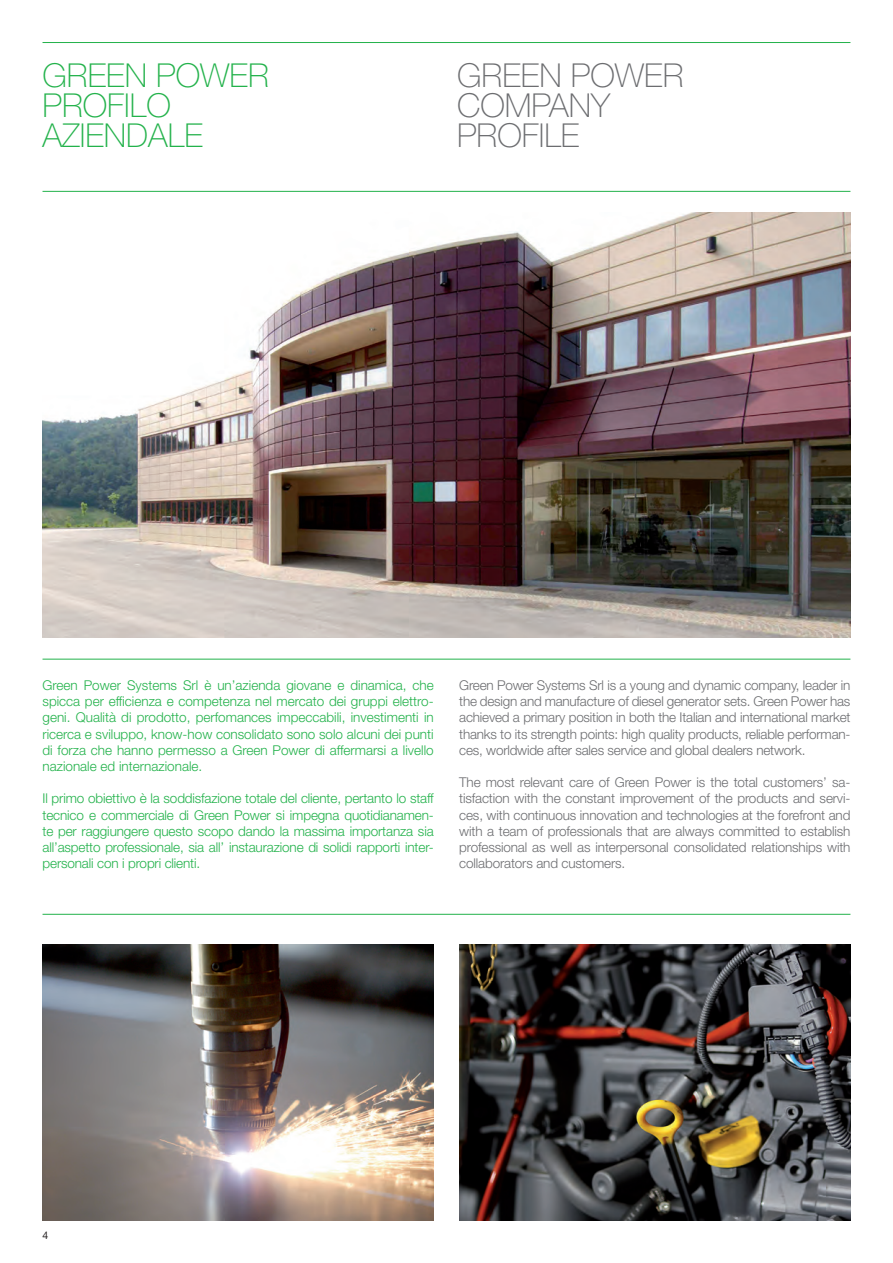
<style>
.page{position:relative;width:893px;height:1263px;background:#fff}
.page>*{position:absolute;margin:0;border:0;box-sizing:border-box;transform-origin:0 0}
.t1{font:100 33px/30px "Helvetica Neue LT Std";color:#23b24b}
.t2{font:100 33px/30px "Helvetica Neue LT Std";color:#6c6d70}
.t3{font:300 13.5px/16.2px "Helvetica Neue LT Std";letter-spacing:-.015em;color:#6c6d70;text-align:justify}
.t4{font:300 13.5px/16.2px "Helvetica Neue LT Std";letter-spacing:-.01em;color:#23b24b;text-align:justify}
.t5{font:10.5px "Helvetica Neue LT Std";color:#231f20}
</style>
<div class="page">
<img style="left:43px;top:944px;width:391px;height:276px">
<img style="left:43px;top:213px;width:807px;height:425px">
<img style="left:459px;top:944px;width:391px;height:276px">
<hr style="left:43px;top:42px;width:807px;height:1px;background:#23b24b">
<hr style="left:43px;top:191px;width:807px;height:1px;background:#23b24b">
<hr style="left:43px;top:659px;width:807px;height:1px;background:#23b24b">
<hr style="left:43px;top:914px;width:807px;height:1px;background:#23b24b">
<p class="t1" style="left:43px;top:61px;width:228px">GREEN POWER</p>
<p class="t1" style="left:43px;top:91px;width:162px">PROFILO<br>AZIENDALE</p>
<p class="t2" style="left:457px;top:61px;width:228px">GREEN POWER<br>COMPANY<br>PROFILE</p>
<p class="t4" style="left:43px;top:677px;width:393px">Green Power Systems Srl è un’azienda giovane e dinamica, che spicca per efficienza e competenza nel mercato dei gruppi elettro&shy;geni. Qualità di prodotto, perfomances impeccabili, investimenti in ricerca e sviluppo, know-how consolidato sono solo alcuni dei punti di forza che hanno permesso a Green Power di affermarsi a livello nazionale ed internazionale.</p>
<p class="t4" style="left:43px;top:790px;width:393px">Il primo obiettivo è la soddisfazione totale del cliente, pertanto lo staff tecnico e commerciale di Green Power si impegna quotidianamen&shy;te per raggiungere questo scopo dando la massima importanza sia all’aspetto professionale, sia all’ instaurazione di solidi rapporti inter&shy;personali con i propri clienti.</p>
<p class="t3" style="left:459px;top:677px;width:393px">Green Power Systems Srl is a young and dynamic company, leader in the design and manufacture of diesel generator sets. Green Power has achieved a primary position in both the Italian and international market thanks to its strength points: high quality products, reliable performan&shy;ces, worldwide after sales service and global dealers network.</p>
<p class="t3" style="left:459px;top:774px;width:393px">The most relevant care of Green Power is the total customers’ sa&shy;tisfaction with the constant improvement of the products and servi&shy;ces, with continuous innovation and technologies at the forefront and with a team of professionals that are always committed to establish professional as well as interpersonal consolidated relationships with collaborators and customers.</p>
<p class="t5" style="left:43px;top:1229px;width:7px">4</p>
</div>
